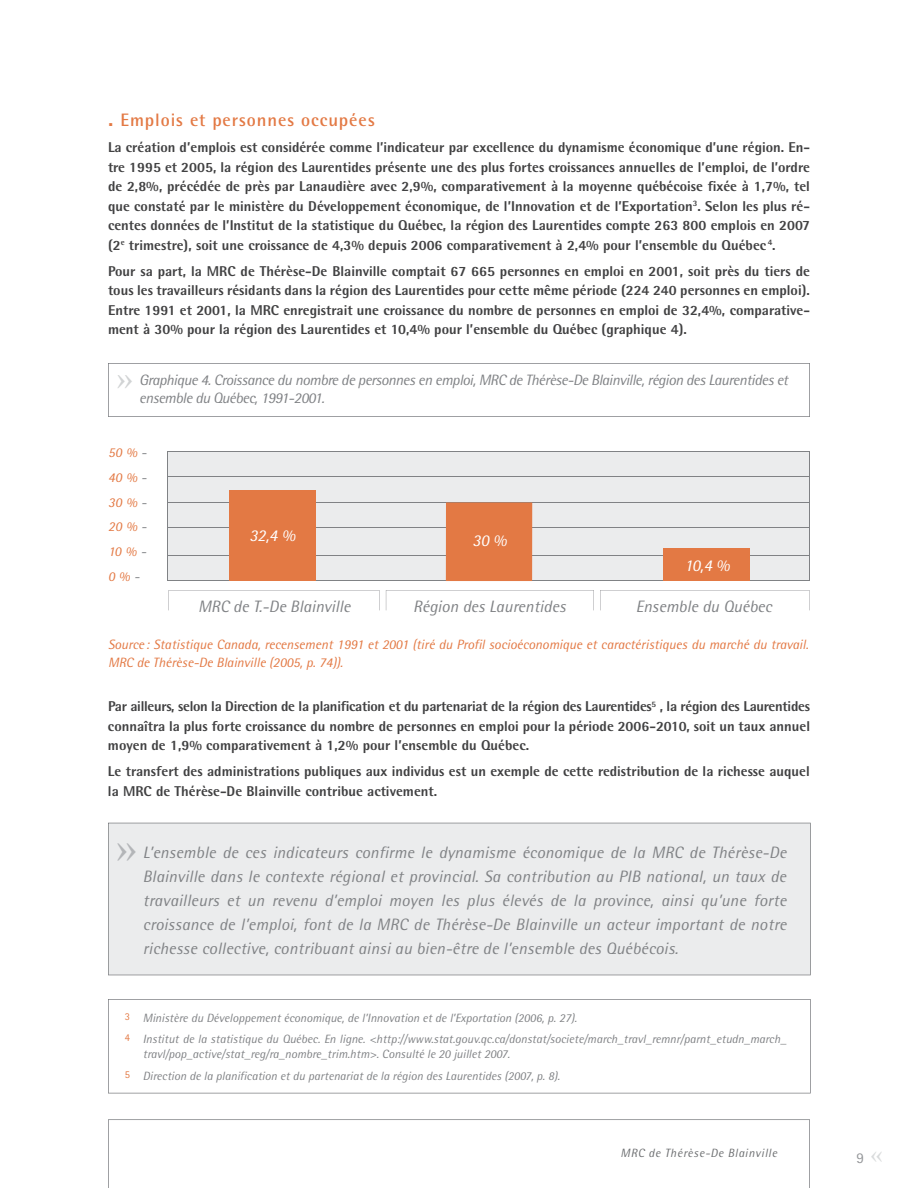
<style>
.page{position:relative;width:918px;height:1188px;background:#fff}
.page>*{position:absolute;margin:0;border:0;box-sizing:border-box;transform-origin:0 0}
.t1{font:36.75px "Times Sans Serif";color:#b3b5b8;scale:1.14 1}
.t2{font:29.1px "Times Sans Serif";color:#d1d3d4;scale:1.14 1}
.t3{font:21.6px "Times Sans Serif";color:#d9dbdc;scale:1.14 1}
.t4{font:700 18px "Rotis Semi Sans";letter-spacing:.05em;color:#e37944}
.t5{font:italic 16.5px/24px "Rotis Semi Sans";color:#808285;text-align:justify}
.t6{font:italic 16.5px "Rotis Semi Sans";color:#fff}
.t7{font:italic 15px/18px "Rotis Semi Sans";letter-spacing:-.03em;color:#808285}
.t8{font:15px "Rotis Sans Serif";color:#939598}
.t9{font:800 14.25px/19.5px "Rotis Semi Sans";color:#414142;text-align:justify}
.t10{font:italic 13.5px/24.8px "Rotis Semi Sans";color:#e37944}
.t11{font:italic 12px/21.8px "Rotis Semi Sans";color:#808285}
.t12{font:italic 12px "Rotis Semi Sans";letter-spacing:.05em;color:#6d6f71}
.t13{font:10.5px/21.1px "Rotis Sans Serif";color:#e37944}
.s1{font-size:24px}
.s2{color:#808285}
</style>
<div class="page">
<svg style="left:108px;top:1119px;width:702px;height:69px"></svg>
<svg style="left:108px;top:363px;width:702px;height:54px"></svg>
<svg style="left:108px;top:999px;width:703px;height:95px"></svg>
<div style="left:169px;top:452px;width:640px;height:128px;background:#ebeced"></div>
<hr style="left:168px;top:451px;width:642px;height:1px;background:#808285">
<hr style="left:168px;top:477px;width:642px;height:1px;background:#808285">
<hr style="left:168px;top:502px;width:642px;height:1px;background:#808285">
<hr style="left:168px;top:528px;width:642px;height:1px;background:#808285">
<hr style="left:168px;top:555px;width:642px;height:1px;background:#808285">
<svg style="left:168px;top:452px;width:1px;height:128px"></svg>
<svg style="left:809px;top:452px;width:1px;height:128px"></svg>
<hr style="left:168px;top:580px;width:642px;height:1px;background:#808285">
<svg style="left:169px;top:590px;width:211px;height:20px"></svg>
<svg style="left:386px;top:590px;width:208px;height:20px"></svg>
<svg style="left:600px;top:590px;width:210px;height:20px"></svg>
<div style="left:230px;top:490px;width:86px;height:91px;background:#e37944"></div>
<div style="left:446px;top:503px;width:86px;height:78px;background:#e37944"></div>
<div style="left:663px;top:548px;width:86px;height:33px;background:#e37944"></div>
<div style="left:108px;top:823px;width:703px;height:152px;background:#ebeced"></div>
<div style="left:117px;top:844px;width:19px;height:17px;background:#ebeced"></div>
<p class="t4" style="left:108px;top:109px;width:268px"><span class="s1">.</span> Emplois et personnes occupées</p>
<p class="t9" style="left:108px;top:138px;width:704px">La création d’emplois est considérée comme l’indicateur par excellence du dynamisme économique d’une région. En&shy;tre 1995 et 2005, la région des Laurentides présente une des plus fortes croissances annuelles de l’emploi, de l’ordre de 2,8%, précédée de près par Lanaudière avec 2,9%, comparativement à la moyenne québécoise fixée à 1,7%, tel que constaté par le ministère du Développement économique, de l’Innovation et de l’Exportation<sup>3</sup>. Selon les plus ré&shy;centes données de l’Institut de la statistique du Québec, la région des Laurentides compte 263 800 emplois en 2007 (2<sup>e</sup> trimestre), soit une croissance de 4,3% depuis 2006 comparativement à 2,4% pour l’ensemble du Québec <sup>4</sup>.</p>
<p class="t9" style="left:108px;top:261px;width:704px">Pour sa part, la MRC de Thérèse-De Blainville comptait 67 665 personnes en emploi en 2001, soit près du tiers de tous les travailleurs résidants dans la région des Laurentides pour cette même période (224 240 personnes en emploi).<br>Entre 1991 et 2001, la MRC enregistrait une croissance du nombre de personnes en emploi de 32,4%, comparative&shy;ment à 30% pour la région des Laurentides et 10,4% pour l’ensemble du Québec (graphique 4).</p>
<h2 class="t2" style="left:133px;top:405px;width:16px;rotate:-180deg">«</h2>
<p class="t7" style="left:139px;top:371px;width:651px">Graphique 4. Croissance du nombre de personnes en emploi, MRC de Thérèse-De Blainville, région des Laurentides et ensemble du Québec, 1991-2001.</p>
<p class="t10" style="left:108px;top:440px;width:40px;text-align:justify">50 % <span class="s2">- </span>40 % <span class="s2">- </span>30 % <span class="s2">- </span>20 % <span class="s2">- </span>10 % <span class="s2">- </span>0 % <span class="s2">-</span></p>
<p class="t6" style="left:249px;top:526px;width:47px">32,4 %</p>
<p class="t6" style="left:473px;top:530px;width:36px">30 %</p>
<p class="t6" style="left:684px;top:556px;width:47px">10,4 %</p>
<p class="t5" style="left:198px;top:594px;width:154px">MRC de T.-De Blainville</p>
<p class="t5" style="left:413px;top:594px;width:154px">Région des Laurentides</p>
<p class="t5" style="left:636px;top:594px;width:138px">Ensemble du Québec</p>
<p class="t10" style="left:108px;top:636px;width:702px;line-height:18px">Source : Statistique Canada, recensement 1991 et 2001 (tiré du Profil socioéconomique et caractéristiques du marché du travail.<br>MRC de Thérèse-De Blainville (2005, p. 74)).</p>
<p class="t9" style="left:108px;top:696px;width:704px">Par ailleurs, selon la Direction de la planification et du partenariat de la région des Laurentides<sup>5</sup> , la région des Laurentides connaîtra la plus forte croissance du nombre de personnes en emploi pour la période 2006-2010, soit un taux annuel moyen de 1,9% comparativement à 1,2% pour l’ensemble du Québec.</p>
<p class="t9" style="left:108px;top:761px;width:703px">Le transfert des administrations publiques aux individus est un exemple de cette redistribution de la richesse auquel la MRC de Thérèse-De Blainville contribue activement.</p>
<h1 class="t1" style="left:116px;top:823px;width:20px">»</h1>
<p class="t5" style="left:143px;top:840px;width:645px">L’ensemble de ces indicateurs confirme le dynamisme économique de la MRC de Thérèse-De Blainville dans le contexte régional et provincial. Sa contribution au PIB national, un taux de travailleurs et un revenu d’emploi moyen les plus élevés de la province, ainsi qu’une forte croissance de l’emploi, font de la MRC de Thérèse-De Blainville un acteur important de notre richesse collective, contribuant ainsi au bien-être de l’ensemble des Québécois.</p>
<p class="t13" style="left:125px;top:1005px;width:7px">3<br>4</p>
<p class="t13" style="left:125px;top:1064px;width:7px">5</p>
<p class="t11" style="left:143px;top:1007px;width:645px">Ministère du Développement économique, de l’Innovation et de l’Exportation (2006, p. 27).<br>Institut de la statistique du Québec. En ligne. &lt;http://www.stat.gouv.qc.ca/donstat/societe/march_travl_remnr/parnt_etudn_march_</p>
<p class="t11" style="left:143px;top:1043px;width:419px">travl/pop_active/stat_reg/ra_nombre_trim.htm&gt;. Consulté le 20 juillet 2007.<br>Direction de la planification et du partenariat de la région des Laurentides (2007, p. 8).</p>
<p class="t12" style="left:621px;top:1145px;width:158px">MRC de Thérèse-De Blainville</p>
<p class="t8" style="left:856px;top:1149px;width:9px">9</p>
<h3 class="t3" style="left:883px;top:1174px;width:12px;rotate:-180deg">»</h3>
</div>
